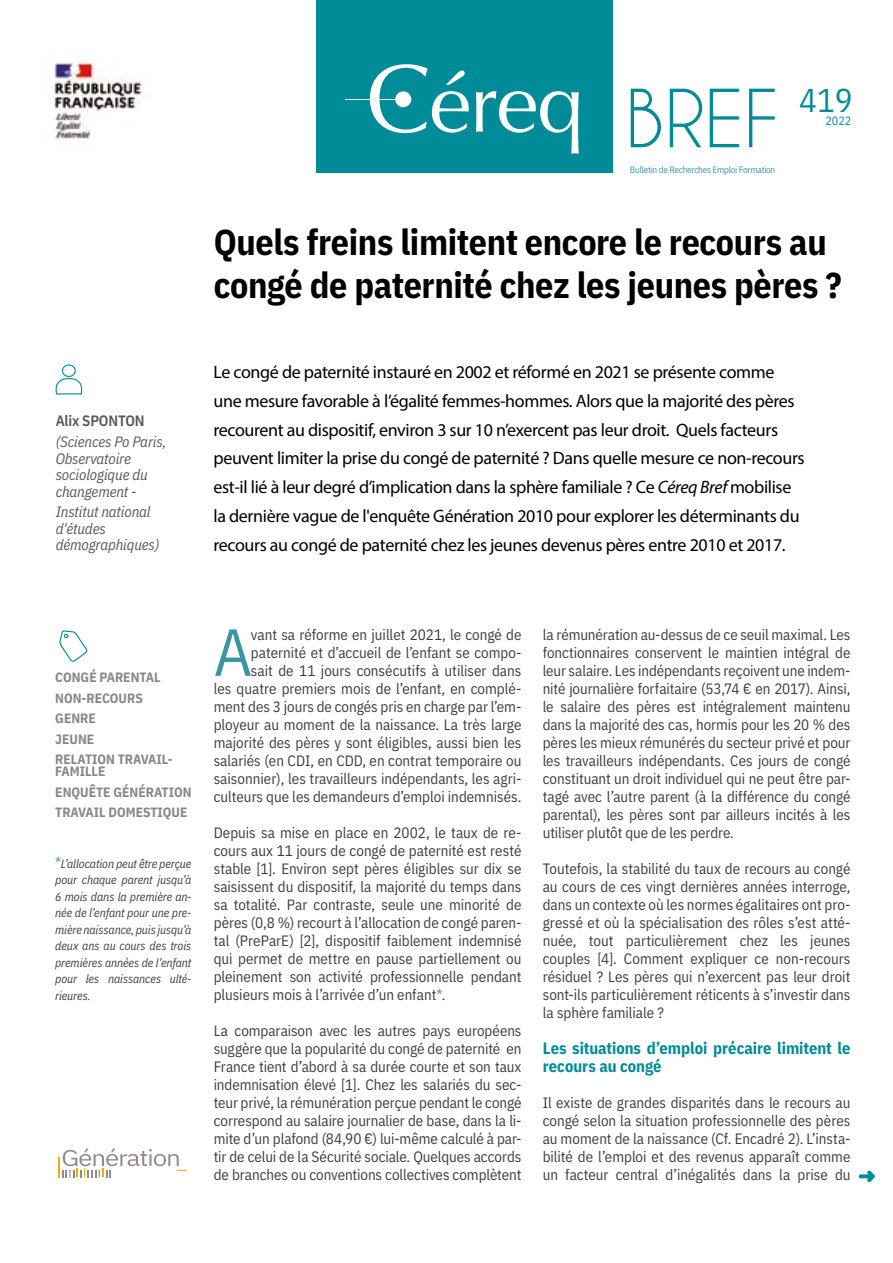
<style>
.page{position:relative;width:893px;height:1263px;background:#fff}
.page>*{position:absolute;margin:0;border:0;box-sizing:border-box;transform-origin:0 0}
.t1{font:75px "Caviar Dreams";color:#008b99}
.t2{font:66.6px "IBM Plex Sans Cond";color:#3c95a2}
.t3{font:700 36px/43.2px "IBM Plex Sans Cond";letter-spacing:-.01em;color:#000}
.t4{font:33px "IBM Plex Sans Cond";color:#008b99}
.t5{font:18px/28.8px "Myriad Pro";letter-spacing:-.02em;color:#000}
.t6{font:700 16.5px/18px "IBM Plex Sans Cond";letter-spacing:-.005em;color:#008b99}
.t7{font:15px/18px "IBM Plex Sans Cond";color:#3c3c3b;text-align:justify}
.t8{font:italic 15px/16.5px "IBM Plex Sans Cond";letter-spacing:-.01em;color:#575756}
.t9{font:600 15px "IBM Plex Sans Cond";letter-spacing:-.01em;color:#575756}
.t10{font:700 13.5px/20.5px "IBM Plex Sans Cond";color:#878787}
.t11{font:italic 12px/16.5px "IBM Plex Sans Cond";letter-spacing:-.01em;color:#3c3c3b;text-align:justify}
.t12{font:12px "IBM Plex Sans Cond";color:#008b99}
.t13{font:9.3px "IBM Plex Sans Cond";letter-spacing:-.03em;color:#3c95a2}
.s1{font-style:italic}
.s2{font-style:normal;font-size:15px;color:#3c95a2}
.s3{color:#3c95a2}
</style>
<div class="page">
<div style="left:62px;top:364px;width:14px;height:13px;border:1px solid #008b99;border-radius:50%"></div>
<svg style="left:55px;top:378px;width:28px;height:17px"></svg>
<svg style="left:59px;top:630px;width:29px;height:32px"></svg>
<svg style="left:859px;top:1170px;width:16px;height:12px"></svg>
<div style="left:316px;top:0;width:296px;height:173px;background:#008b99"></div>
<img style="left:49px;top:61px;width:102px;height:79px">
<hr style="left:346px;top:99px;width:62px;height:1px;background:#fff">
<svg style="left:370px;top:64px;width:99px;height:69px"></svg>
<svg style="left:476px;top:91px;width:103px;height:63px"></svg>
<div style="left:395px;top:91px;width:16px;height:16px;background:#fff;border-radius:50%"></div>
<hr style="left:58px;top:1157px;width:2px;height:20px;background:#f8ac04">
<svg style="left:62px;top:1148px;width:124px;height:29px"></svg>
<p class="t9" style="left:56px;top:409px;width:91px">Alix SPONTON</p>
<p class="t8" style="left:56px;top:432px;width:112px">(Sciences Po Paris,<br>Observatoire sociologique du changement -</p>
<p class="t8" style="left:56px;top:502px;width:105px">Institut national d'études démographiques)</p>
<h1 class="t1" style="left:625px;top:78px;width:156px">BREF</h1>
<p class="t13" style="left:630px;top:162px;width:147px">Bulletin de Recherches Emploi Formation</p>
<h3 class="t4" style="left:799px;top:75px;width:55px">419</h3>
<p class="t12" style="left:825px;top:111px;width:27px">2022</p>
<h3 class="t3" style="left:214px;top:218px;width:629px">Quels freins limitent encore le recours au congé de paternité chez les jeunes pères ?</h3>
<p class="t5" style="left:213px;top:357px;width:593px">Le congé de paternité instauré en 2002 et réformé en 2021 se présente comme une mesure favorable à l’égalité femmes-hommes. Alors que la majorité des pères recourent au dispositif, environ 3 sur 10 n’exercent pas leur droit. Quels facteurs peuvent limiter la prise du congé de paternité ? Dans quelle mesure ce non-recours est-il lié à leur degré d’implication dans la sphère familiale ? Ce <span class="s1">Céreq Bref</span> mobilise la dernière vague de l'enquête Génération 2010 pour explorer les déterminants du recours au congé de paternité chez les jeunes devenus pères entre 2010 et 2017.</p>
<p class="t10" style="left:55px;top:666px;width:119px">CONGÉ PARENTAL<br>NON-RECOURS<br>GENRE<br>JEUNE<br>RELATION TRAVAIL-</p>
<p class="t10" style="left:55px;top:760px;width:138px">FAMILLE<br>ENQUÊTE GÉNÉRATION<br>TRAVAIL DOMESTIQUE</p>
<p class="t11" style="left:55px;top:854px;width:138px"><span class="s2">*</span>L’allocation peut être perçue pour chaque parent jusqu’à 6 mois dans la première an&shy;née de l’enfant pour une pre&shy;mière naissance, puis jusqu’à deux ans au cours des trois premières années de l’enfant pour les naissances ulté&shy;rieures.</p>
<p class="t7" style="left:214px;top:624px;width:309px;text-align:right">vant sa réforme en juillet 2021, le congé de paternité et d’accueil de l’enfant se compo-<br>sait de 11 jours consécutifs à utiliser dans<br>les quatre premiers mois de l’enfant, en complé&shy;ment des 3 jours de congés pris en charge par l’em&shy;ployeur au moment de la naissance. La très large majorité des pères y sont éligibles, aussi bien les salariés (en CDI, en CDD, en contrat temporaire ou saisonnier), les travailleurs indépendants, les agri&shy;culteurs que les demandeurs d’emploi indemnisés.</p>
<p class="t7" style="left:214px;top:822px;width:309px">Depuis sa mise en place en 2002, le taux de re&shy;cours aux 11 jours de congé de paternité est resté stable [1]. Environ sept pères éligibles sur dix se saisissent du dispositif, la majorité du temps dans sa totalité. Par contraste, seule une minorité de pères (0,8 %) recourt à l’allocation de congé paren&shy;tal (PreParE) [2], dispositif faiblement indemnisé qui permet de mettre en pause partiellement ou pleinement son activité professionnelle pendant plusieurs mois à l’arrivée d’un enfant<span class="s3">*</span>.</p>
<p class="t7" style="left:214px;top:1020px;width:309px">La comparaison avec les autres pays européens suggère que la popularité du congé de paternité en France tient d’abord à sa durée courte et son taux indemnisation élevé [1]. Chez les salariés du sec&shy;teur privé, la rémunération perçue pendant le congé correspond au salaire journalier de base, dans la li&shy;mite d’un plafond (84,90 €) lui-même calculé à par&shy;tir de celui de la Sécurité sociale. Quelques accords de branches ou conventions collectives complètent</p>
<h2 class="t2" style="left:214px;top:601px;width:40px">A</h2>
<p class="t7" style="left:543px;top:624px;width:309px">la rémunération au-dessus de ce seuil maximal. Les fonctionnaires conservent le maintien intégral de leur salaire. Les indépendants reçoivent une indem&shy;nité journalière forfaitaire (53,74 € en 2017). Ainsi, le salaire des pères est intégralement maintenu dans la majorité des cas, hormis pour les 20 % des pères les mieux rémunérés du secteur privé et pour les travailleurs indépendants. Ces jours de congé constituant un droit individuel qui ne peut être par&shy;tagé avec l’autre parent (à la différence du congé parental), les pères sont par ailleurs incités à les utiliser plutôt que de les perdre.</p>
<p class="t7" style="left:543px;top:858px;width:309px">Toutefois, la stabilité du taux de recours au congé au cours de ces vingt dernières années interroge, dans un contexte où les normes égalitaires ont pro&shy;gressé et où la spécialisation des rôles s’est atté&shy;nuée, tout particulièrement chez les jeunes couples [4]. Comment expliquer ce non-recours résiduel ? Les pères qui n’exercent pas leur droit sont-ils particulièrement réticents à s’investir dans la sphère familiale ?</p>
<p class="t6" style="left:543px;top:1038px;width:309px">Les situations d’emploi précaire limitent le recours au congé</p>
<p class="t7" style="left:543px;top:1092px;width:309px">Il existe de grandes disparités dans le recours au congé selon la situation professionnelle des pères au moment de la naissance (Cf. Encadré 2). L’insta&shy;bilité de l’emploi et des revenus apparaît comme un facteur central d’inégalités dans la prise du</p>
</div>
